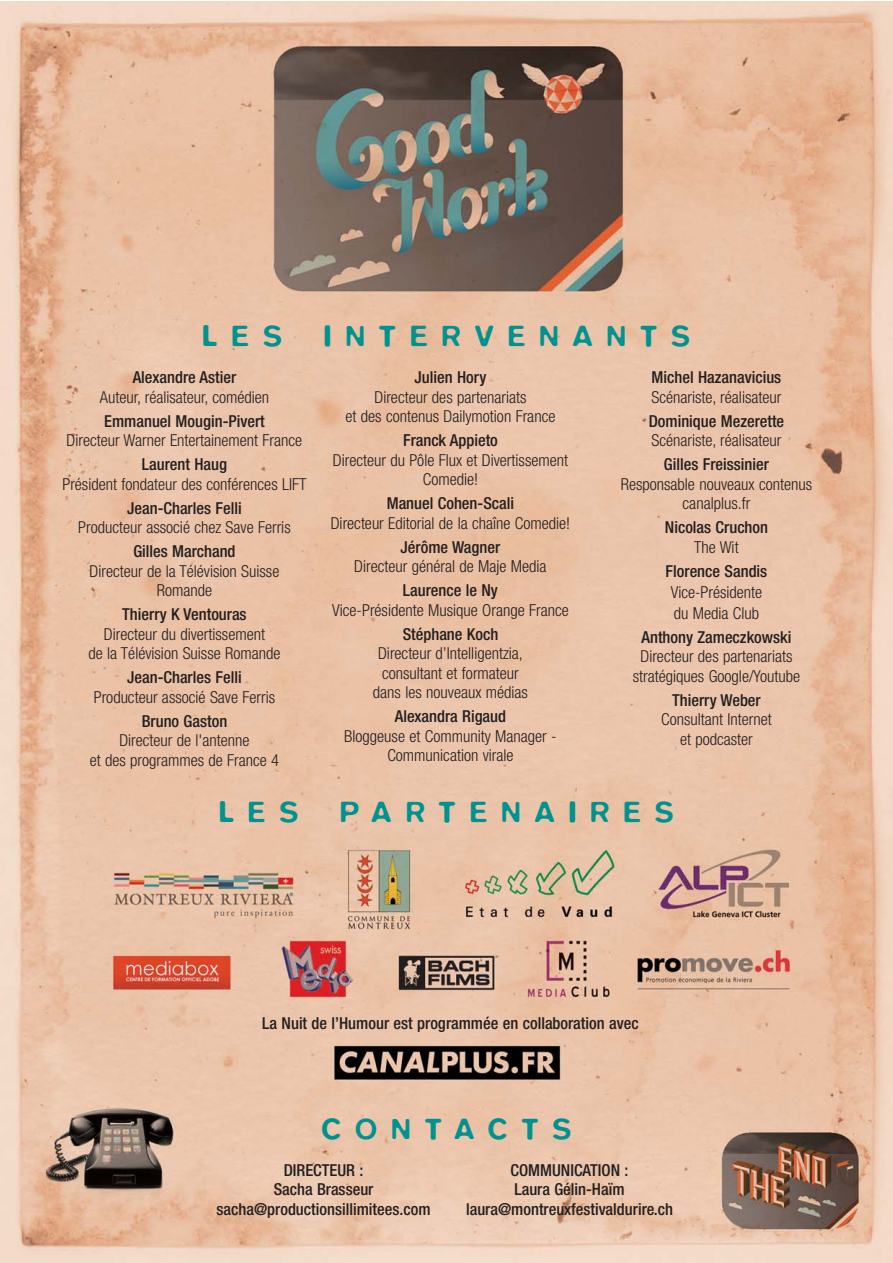
<style>
.page{position:relative;width:893px;height:1263px;background:#fff}
.page>*{position:absolute;margin:0;border:0;box-sizing:border-box;transform-origin:0 0}
.t1{font:500 30px "Blur";letter-spacing:.475em;color:#00928f}
.t2{font:300 condensed 16.5px/19.5px "Helvetica Neue";color:#231f20;text-align:center}
.t3{font:500 condensed 16.5px/19.5px "Helvetica Neue";color:#231f20;text-align:center}
</style>
<div class="page">
<img style="left:0;top:1px;width:893px;height:1262px">
<h1 class="t1" style="left:203px;top:324px;width:81px">LES</h1>
<h1 class="t1" style="left:324px;top:324px;width:368px">INTERVENANTS</h1>
<p class="t3" style="left:133px;top:369px;width:105px">Alexandre Astier</p>
<p class="t2" style="left:100px;top:389px;width:171px">Auteur, réalisateur, comédien</p>
<p class="t3" style="left:104px;top:413px;width:162px">Emmanuel Mougin-Pivert</p>
<p class="t2" style="left:67px;top:432px;width:237px">Directeur Warner Entertainement France</p>
<p class="t3" style="left:142px;top:456px;width:87px">Laurent Haug</p>
<p class="t2" style="left:62px;top:476px;width:246px">Président fondateur des conférences LIFT</p>
<p class="t3" style="left:127px;top:500px;width:116px">Jean-Charles Felli</p>
<p class="t2" style="left:78px;top:519px;width:214px">Producteur associé chez Save Ferris</p>
<p class="t3" style="left:133px;top:543px;width:104px">Gilles Marchand</p>
<p class="t2" style="left:90px;top:563px;width:191px">Directeur de la Télévision Suisse<br>Romande</p>
<p class="t3" style="left:122px;top:606px;width:126px">Thierry K Ventouras</p>
<p class="t2" style="left:88px;top:626px;width:194px">Directeur du divertissement<br>de la Télévision Suisse Romande</p>
<p class="t3" style="left:127px;top:669px;width:116px">Jean-Charles Felli</p>
<p class="t2" style="left:94px;top:689px;width:183px">Producteur associé Save Ferris</p>
<p class="t3" style="left:142px;top:713px;width:87px">Bruno Gaston</p>
<p class="t2" style="left:90px;top:732px;width:191px">Directeur de l'antenne<br>et des programmes de France 4</p>
<p class="t3" style="left:415px;top:369px;width:73px">Julien Hory</p>
<p class="t2" style="left:346px;top:389px;width:211px">Directeur des partenariats<br>et des contenus Dailymotion France</p>
<p class="t3" style="left:403px;top:432px;width:96px">Franck Appieto</p>
<p class="t2" style="left:333px;top:452px;width:237px">Directeur du Pôle Flux et Divertissement<br>Comedie!</p>
<p class="t3" style="left:387px;top:495px;width:129px">Manuel Cohen-Scali</p>
<p class="t2" style="left:331px;top:515px;width:241px">Directeur Editorial de la chaîne Comedie!</p>
<p class="t3" style="left:401px;top:539px;width:101px">Jérôme Wagner</p>
<p class="t2" style="left:354px;top:558px;width:194px">Directeur général de Maje Media</p>
<p class="t3" style="left:403px;top:582px;width:97px">Laurence le Ny</p>
<p class="t2" style="left:332px;top:602px;width:238px">Vice-Présidente Musique Orange France</p>
<p class="t3" style="left:403px;top:626px;width:97px">Stéphane Koch</p>
<p class="t2" style="left:373px;top:645px;width:157px">Directeur d’Intelligentzia, consultant et formateur dans les nouveaux médias</p>
<p class="t3" style="left:395px;top:708px;width:113px">Alexandra Rigaud</p>
<p class="t2" style="left:344px;top:728px;width:214px">Bloggeuse et Community Manager -<br>Communication virale</p>
<p class="t3" style="left:652px;top:369px;width:131px">Michel Hazanavicius</p>
<p class="t2" style="left:651px;top:389px;width:131px">Scénariste, réalisateur</p>
<p class="t3" style="left:649px;top:413px;width:137px">Dominique Mezerette</p>
<p class="t2" style="left:651px;top:432px;width:131px">Scénariste, réalisateur</p>
<p class="t3" style="left:664px;top:456px;width:107px">Gilles Freissinier</p>
<p class="t2" style="left:621px;top:476px;width:193px">Responsable nouveaux contenus canalplus.fr</p>
<p class="t3" style="left:665px;top:519px;width:105px">Nicolas Cruchon</p>
<p class="t2" style="left:694px;top:539px;width:46px">The Wit</p>
<p class="t3" style="left:666px;top:563px;width:103px">Florence Sandis</p>
<p class="t2" style="left:671px;top:583px;width:93px;line-height:21px;text-align:left">Vice-Présidente du Media Club</p>
<p class="t3" style="left:641px;top:629px;width:151px">Anthony Zameczkowski</p>
<p class="t2" style="left:633px;top:648px;width:169px">Directeur des partenariats stratégiques Google/Youtube</p>
<p class="t3" style="left:672px;top:692px;width:90px">Thierry Weber</p>
<p class="t2" style="left:661px;top:711px;width:112px">Consultant Internet et podcaster</p>
<h1 class="t1" style="left:219px;top:800px;width:81px">LES</h1>
<h1 class="t1" style="left:340px;top:800px;width:335px">PARTENAIRES</h1>
<p class="t3" style="left:262px;top:1015px;width:378px">La Nuit de l’Humour est programmée en collaboration avec</p>
<h1 class="t1" style="left:322px;top:1117px;width:252px">CONTACTS</h1>
<p class="t3" style="left:217px;top:1161px;width:216px">DIRECTEUR :<br>Sacha Brasseur sacha@productionsillimitees.com</p>
<p class="t3" style="left:466px;top:1161px;width:208px">COMMUNICATION :<br>Laura Gélin-Haïm laura@montreuxfestivaldurire.ch</p>
</div>
